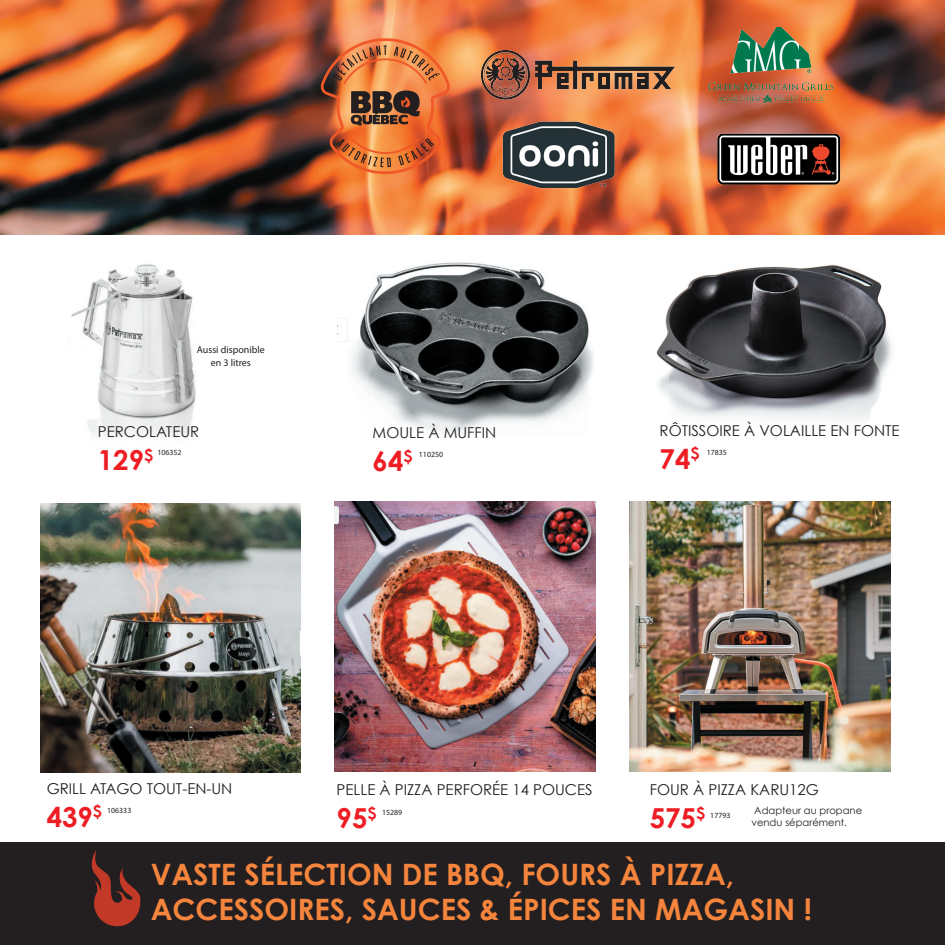
<style>
.page{position:relative;width:945px;height:945px;background:#fff}
.page>*{position:absolute;margin:0;border:0;box-sizing:border-box;transform-origin:0 0}
.t1{font:700 29.5px/35.4px "Century Gothic";color:#f5843d}
.t2{font:15px "Century Gothic";color:#231f20}
.t3{font:10px/12px "Century Gothic";color:#231f20}
.t4{font:10px/13.5px "Myriad Pro";color:#231f20;text-align:center}
.t5{font:7.88px "Myriad Pro";color:#231f20}
.s1{font-family:"Century Gothic";font-weight:700;font-size:27.5px;color:#ee1d23}
.s2{font-family:"Century Gothic";font-weight:700;font-size:16px;color:#ee1d23}
</style>
<div class="page">
<div style="left:0;top:843px;width:945px;height:102px;background:#231f20"></div>
<img style="left:0;top:0;width:945px;height:234px">
<svg style="left:321px;top:38px;width:129px;height:136px;background:#c76b3a"></svg>
<img style="left:71px;top:264px;width:125px;height:174px">
<img style="left:337px;top:262px;width:257px;height:171px">
<img style="left:656px;top:265px;width:236px;height:154px">
<img style="left:40px;top:503px;width:261px;height:270px">
<img style="left:335px;top:501px;width:261px;height:270px">
<svg style="left:91px;top:850px;width:50px;height:77px"></svg>
<img style="left:475px;top:115px;width:184px;height:84px">
<img style="left:688px;top:120px;width:184px;height:89px">
<img style="left:470px;top:27px;width:213px;height:88px">
<img style="left:678px;top:27px;width:189px;height:79px">
<img style="left:629px;top:501px;width:261px;height:270px">
<p class="t4" style="left:197px;top:342px;width:69px">Aussi disponible en 3 litres</p>
<p class="t2" style="left:98px;top:423px;width:103px">PERCOLATEUR</p>
<p class="t5" style="left:98px;top:448px;width:85px"><span class="s1">129</span><span class="s2">$</span> 106352</p>
<p class="t2" style="left:373px;top:423px;width:125px">MOULE À MUFFIN</p>
<p class="t5" style="left:373px;top:449px;width:72px"><span class="s1">64</span><span class="s2">$</span> 110250</p>
<p class="t2" style="left:660px;top:421px;width:242px">RÔTISSOIRE À VOLAILLE EN FONTE</p>
<p class="t5" style="left:660px;top:447px;width:69px"><span class="s1">74</span><span class="s2">$</span> 17835</p>
<p class="t2" style="left:650px;top:781px;width:171px">FOUR À PIZZA KARU12G</p>
<p class="t5" style="left:650px;top:810px;width:82px"><span class="s1">575</span><span class="s2">$</span> 17793</p>
<h1 class="t1" style="left:151px;top:856px;width:663px">VASTE SÉLECTION DE BBQ, FOURS À PIZZA,<br>ACCESSOIRES, SAUCES &amp; ÉPICES EN MAGASIN !</h1>
<p class="t2" style="left:337px;top:781px;width:258px">PELLE À PIZZA PERFORÉE 14 POUCES</p>
<p class="t5" style="left:337px;top:808px;width:67px"><span class="s1">95</span><span class="s2">$</span> 15289</p>
<p class="t2" style="left:47px;top:779px;width:187px">GRILL ATAGO TOUT-EN-UN</p>
<p class="t5" style="left:47px;top:805px;width:86px"><span class="s1">439</span><span class="s2">$</span> 106333</p>
<p class="t3" style="left:752px;top:804px;width:112px">Adapteur au propane vendu séparément.</p>
</div>
